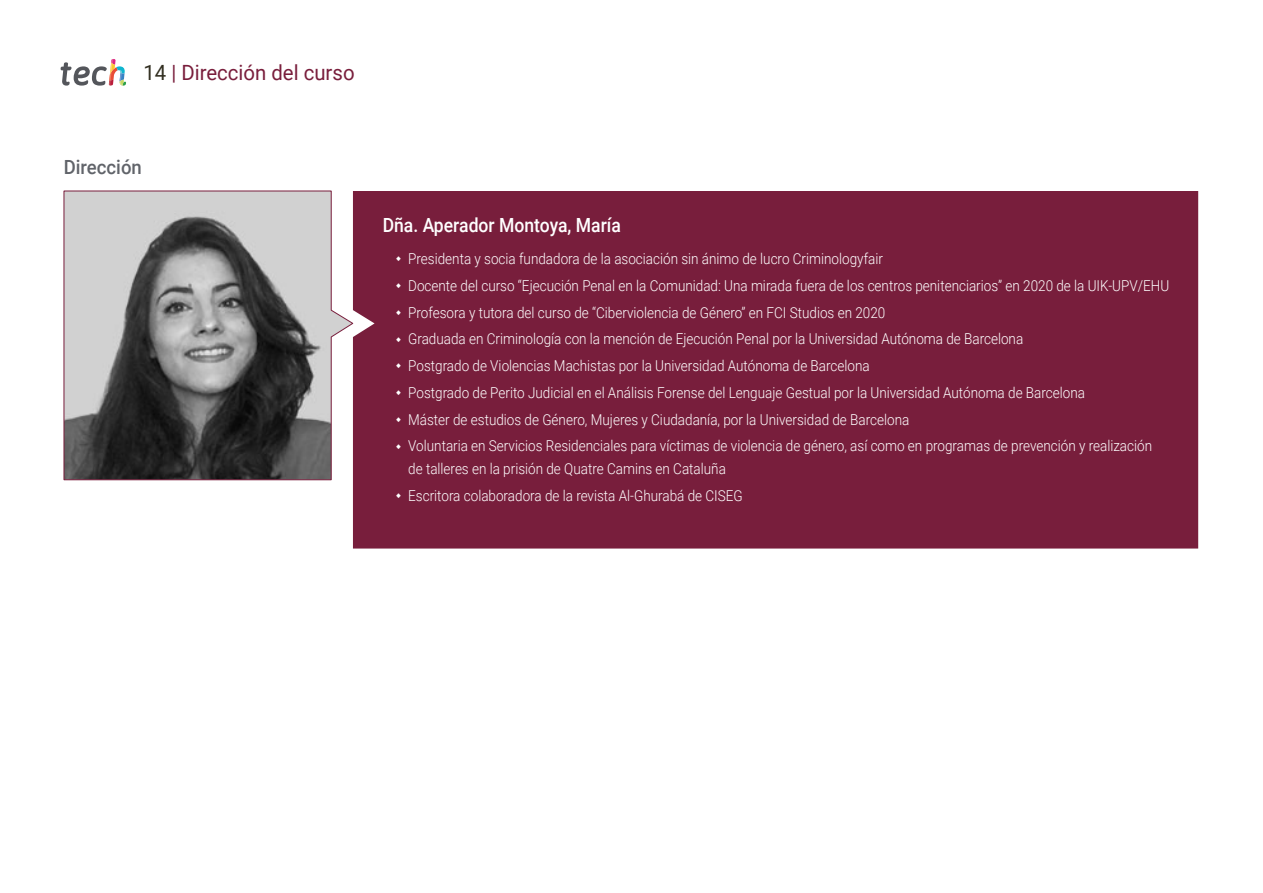
<style>
.page{position:relative;width:1263px;height:893px;background:#fff}
.page>*{position:absolute;margin:0;border:0;box-sizing:border-box;transform-origin:0 0}
.t1{font:21px "Roboto";color:#791e3c}
.t2{font:500 19.5px "Roboto";color:#fff;scale:.9 1}
.t3{font:500 19.5px "Roboto";color:#61646a;scale:.95 1}
.t4{font:300 15px/26.7px "Roboto";color:#fff;scale:.9 1}
.s1{color:#312e20}
</style>
<div class="page">
<svg style="left:61px;top:59px;width:65px;height:27px"></svg>
<div style="left:353px;top:191px;width:845px;height:358px;background:#781e3c"></div>
<svg style="left:64px;top:191px;width:289px;height:289px;background:#898888"></svg>
<svg style="left:396px;top:256px;width:5px;height:5px"></svg>
<svg style="left:396px;top:283px;width:5px;height:5px"></svg>
<svg style="left:396px;top:310px;width:5px;height:5px"></svg>
<svg style="left:396px;top:337px;width:5px;height:5px"></svg>
<svg style="left:396px;top:363px;width:5px;height:6px"></svg>
<svg style="left:396px;top:390px;width:5px;height:5px"></svg>
<svg style="left:396px;top:417px;width:5px;height:5px"></svg>
<svg style="left:396px;top:444px;width:5px;height:5px"></svg>
<svg style="left:396px;top:493px;width:5px;height:5px"></svg>
<h1 class="t1" style="left:144px;top:57px;width:213px"><span class="s1">14</span> | Dirección del curso</h1>
<h2 class="t3" style="left:64px;top:153px;width:84px">Dirección</h2>
<h2 class="t2" style="left:383px;top:212px;width:266px">Dña. Aperador Montoya, María</h2>
<p class="t4" style="left:408px;top:245px;width:847px">Presidenta y socia fundadora de la asociación sin ánimo de lucro Criminologyfair<br>Docente del curso “Ejecución Penal en la Comunidad: Una mirada fuera de los centros penitenciarios” en 2020 de la UIK-UPV/EHU Profesora y tutora del curso de “Ciberviolencia de Género” en FCI Studios en 2020<br>Graduada en Criminología con la mención de Ejecución Penal por la Universidad Autónoma de Barcelona<br>Postgrado de Violencias Machistas por la Universidad Autónoma de Barcelona<br>Postgrado de Perito Judicial en el Análisis Forense del Lenguaje Gestual por la Universidad Autónoma de Barcelona<br>Máster de estudios de Género, Mujeres y Ciudadanía, por la Universidad de Barcelona<br>Voluntaria en Servicios Residenciales para víctimas de violencia de género, así como en programas de prevención y realización</p>
<p class="t4" style="left:408px;top:455px;width:373px">de talleres en la prisión de Quatre Camins en Cataluña<br>Escritora colaboradora de la revista Al-Ghurabá de CISEG</p>
</div>
